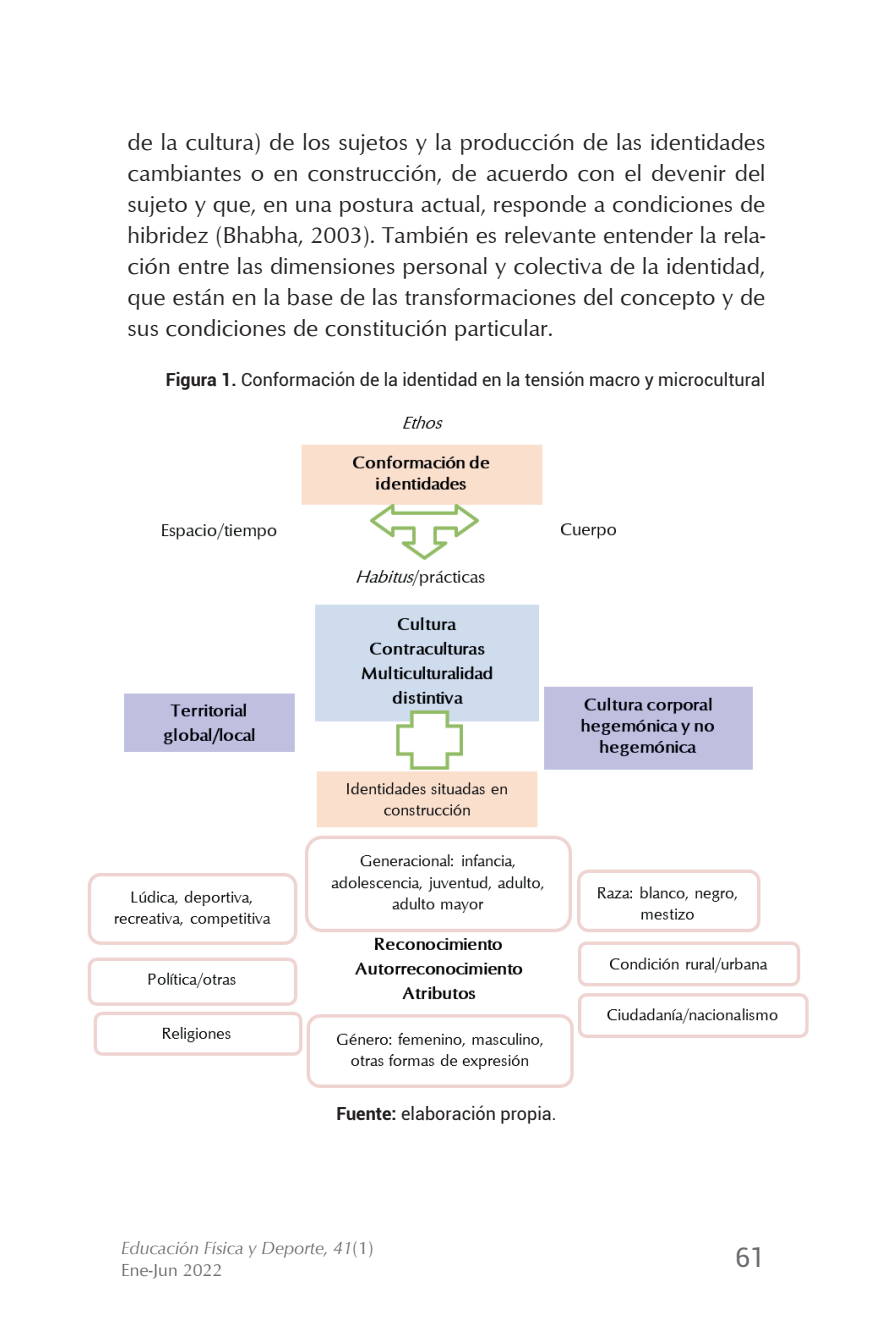
<style>
.page{position:relative;width:893px;height:1340px;background:#fff}
.page>*{position:absolute;margin:0;border:0;box-sizing:border-box;transform-origin:0 0}
.t1{font:27px "Roboto";color:#6c6d70}
.t2{font:23.62px/31.1px "Optimum";color:#231f20;text-align:justify}
.t3{font:18px "Roboto";color:#231f20}
.t4{font:italic 18px/22.5px "Optimum";color:#6c6d70}
.s1{font-weight:700}
.s2{font-style:normal}
</style>
<div class="page">
<img style="left:87px;top:415px;width:722px;height:673px">
<p class="t2" style="left:128px;top:126px;width:639px">de la cultura) de los sujetos y la producción de las identidades cambiantes o en construcción, de acuerdo con el devenir del sujeto y que, en una postura actual, responde a condiciones de hibridez (Bhabha, 2003). También es relevante entender la rela&shy;ción entre las dimensiones personal y colectiva de la identidad, que están en la base de las transformaciones del concepto y de sus condiciones de constitución particular.</p>
<p class="t3" style="left:166px;top:367px;width:601px"><span class="s1">Figura 1.</span> Conformación de la identidad en la tensión macro y microcultural</p>
<p class="t3" style="left:336px;top:1100px;width:222px"><span class="s1">Fuente:</span> elaboración propia.</p>
<p class="t4" style="left:121px;top:1235px;width:254px">Educación Física y Deporte, 41<span class="s2">(1)<br>Ene-Jun 2022</span></p>
<p class="t1" style="left:735px;top:1238px;width:32px">61</p>
</div>
